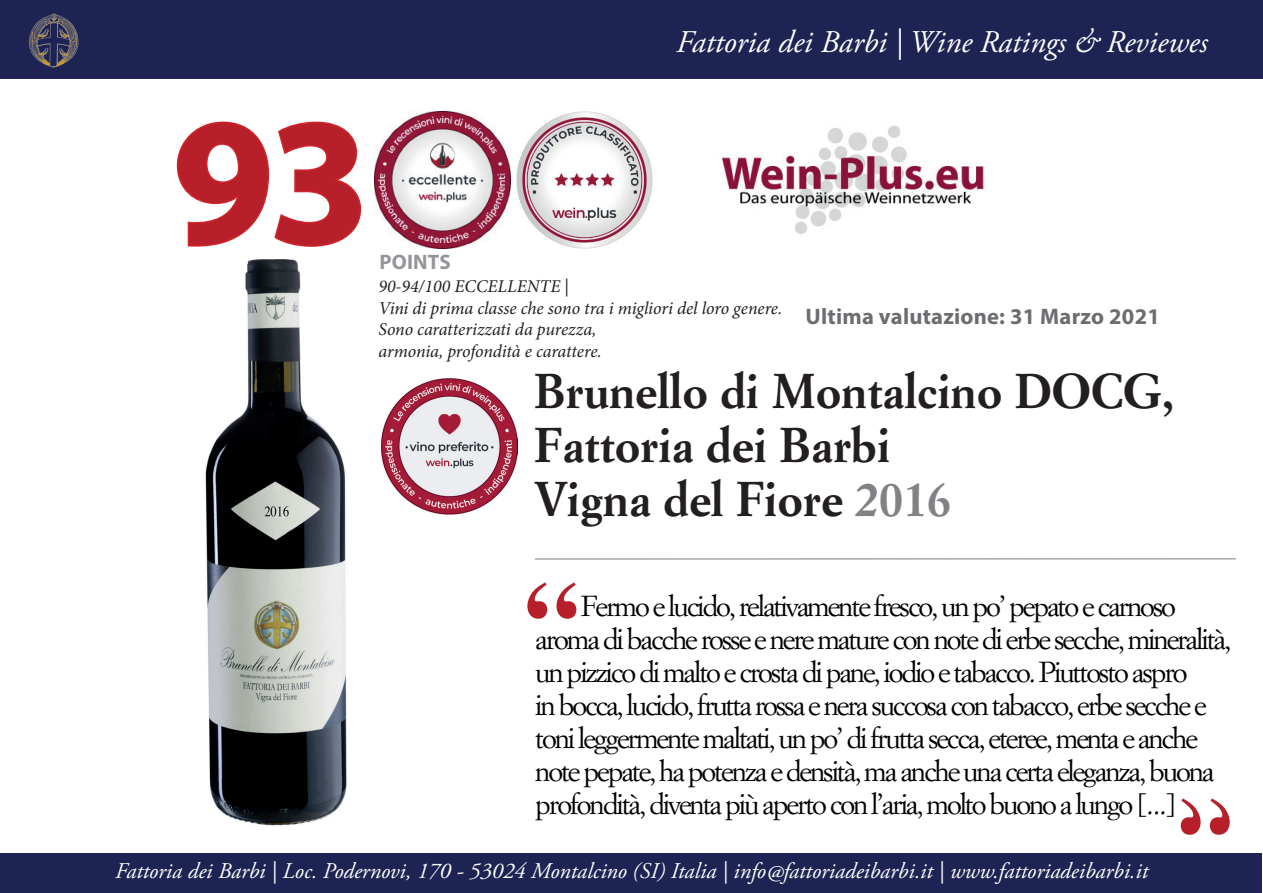
<style>
.page{position:relative;width:1263px;height:893px;background:#fff}
.page>*{position:absolute;margin:0;border:0;box-sizing:border-box;transform-origin:0 0}
.t1{font:700 181.8px "Myriad Pro";color:#b7202a}
.t2{font:700 108px "Times";color:#b7202a}
.t3{font:700 48px/54px "Simoncini Garamond Std";color:#231f20}
.t4{font:italic 31.5px "Adobe Garamond Pro";color:#fff}
.t5{font:28.5px/33px "Simoncini Garamond Std";letter-spacing:-.075em;color:#000}
.t6{font:italic 22.5px "Adobe Garamond Pro";color:#fff}
.t7{font:700 22.5px "Myriad Pro";letter-spacing:.01em;color:#6c6d70}
.t8{font:700 21px "Myriad Pro";letter-spacing:.01em;color:#939598}
.t9{font:italic 18px/21.6px "Minion Pro";letter-spacing:-.005em;color:#231f20}
.s1{color:#808285}
</style>
<div class="page">
<div style="left:0;top:0;width:1263px;height:79px;background:#1d2353"></div>
<img style="left:28px;top:13px;width:51px;height:55px">
<div style="left:0;top:853px;width:1262px;height:39px;background:#1d2353"></div>
<hr style="left:535px;top:558px;width:701px;height:2px;background:#a8a9ad">
<img style="left:722px;top:125px;width:262px;height:110px">
<img style="left:516px;top:112px;width:136px;height:136px">
<svg style="left:176px;top:121px;width:186px;height:126px"></svg>
<img style="left:205px;top:259px;width:142px;height:567px">
<img style="left:374px;top:112px;width:136px;height:136px">
<img style="left:381px;top:378px;width:136px;height:136px">
<p class="t4" style="left:676px;top:23px;width:533px">Fattoria dei Barbi | Wine Ratings &amp; Reviewes</p>
<h1 class="t1" style="left:173px;top:63px;width:199px">93</h1>
<p class="t8" style="left:379px;top:248px;width:73px">POINTS</p>
<p class="t9" style="left:378px;top:276px;width:405px">90-94/100 ECCELLENTE |<br>Vini di prima classe che sono tra i migliori del loro genere.<br>Sono caratterizzati da purezza,<br>armonia, profondità e carattere.</p>
<p class="t7" style="left:805px;top:301px;width:356px">Ultima valutazione: 31 Marzo 2021</p>
<h3 class="t3" style="left:534px;top:365px;width:642px">Brunello di Montalcino DOCG,<br>Fattoria dei Barbi<br>Vigna del Fiore <span class="s1">2016</span></h3>
<h2 class="t2" style="left:524px;top:517px;width:55px">“</h2>
<p class="t5" style="left:535px;top:589px;width:697px;text-indent:46px">Fermo e lucido, relativamente fresco, un po’ pepato e carnoso aroma di bacche rosse e nere mature con note di erbe secche, mineralità, un pizzico di malto e crosta di pane, iodio e tabacco. Piuttosto aspro<br>in bocca, lucido, frutta rossa e nera succosa con tabacco, erbe secche e toni leggermente maltati, un po’ di frutta secca, eteree, menta e anche note pepate, ha potenza e densità, ma anche una certa eleganza, buona profondità, diventa più aperto con l’aria, molto buono a lungo [...]</p>
<p class="t6" style="left:115px;top:857px;width:1034px">Fattoria dei Barbi | Loc. Podernovi, 170 - 53024 Montalcino (SI) Italia | info@fattoriadeibarbi.it | www.fattoriadeibarbi.it</p>
</div>
